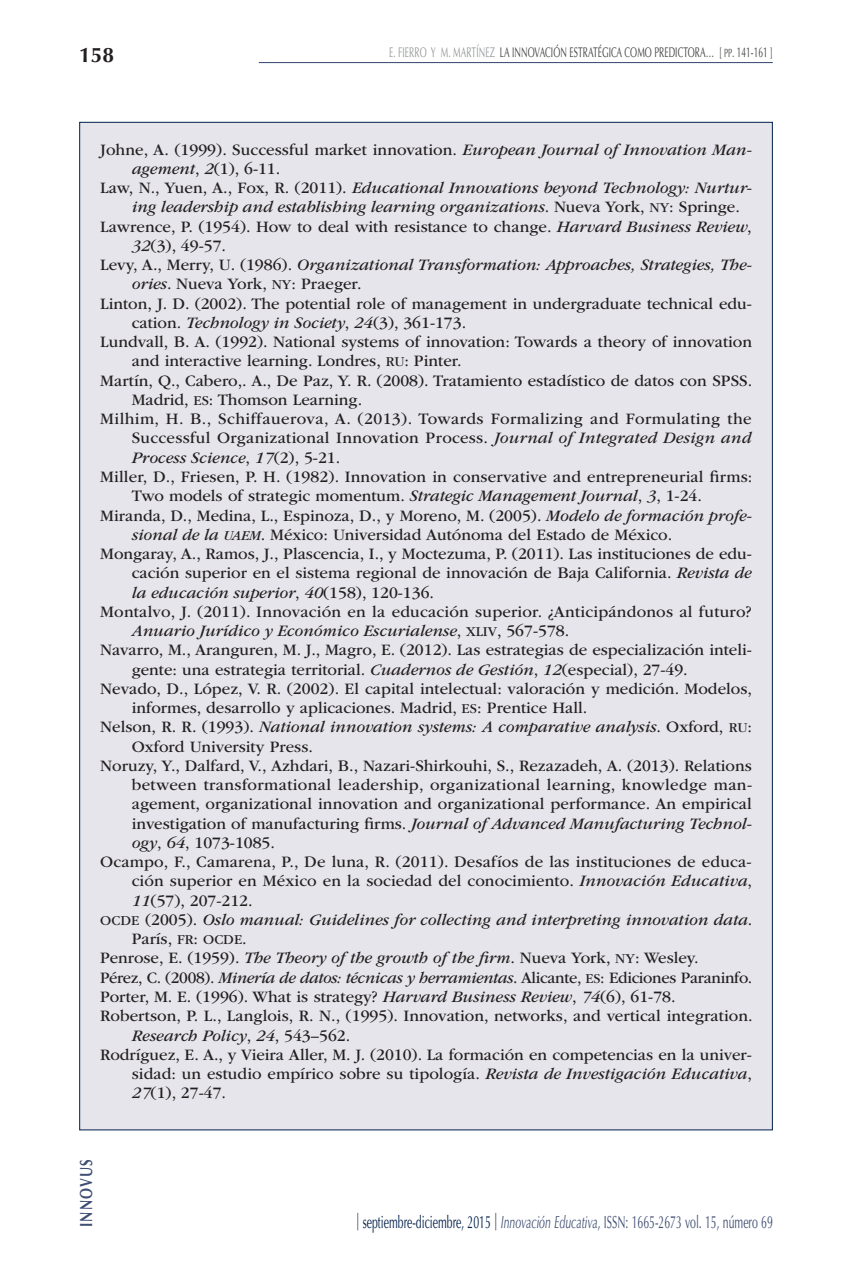
<style>
.page{position:relative;width:862px;height:1274px;background:#fff}
.page>*{position:absolute;margin:0;border:0;box-sizing:border-box;transform-origin:0 0}
.t1{font:700 21px "Optima LT Std";color:#231f20}
.t2{font:17.5px "Optima LT Std";color:#3f4e73;scale:.6 1}
.t3{font:700 17.5px "Optima LT Std";letter-spacing:.1em;color:#3f4e73;scale:.75 1}
.t4{font:16.62px "ITC Garamond Std";color:#231f20}
.t5{font:italic 16.62px "ITC Garamond Std";color:#231f20}
.t6{font:16.62px "ITC Garamond Std";letter-spacing:-.02em;color:#231f20}
.t7{font:16.62px "ITC Garamond Std";letter-spacing:.025em;color:#231f20}
.t8{font:16.62px "ITC Garamond Std";letter-spacing:.02em;color:#231f20}
.t9{font:14px "Optima LT Std";letter-spacing:.01em;color:#3e3e3f;scale:.6 1}
.s1{color:#939598}
.s2{font-family:"Optima LT Std SC850";font-size:11.9px}
.s3{font-style:italic}
.s4{font-style:normal}
.s5{font-family:"ITC Garamond Std Bk SC850";font-style:normal;font-size:14.17px}
.s6{font-family:"ITC Garamond Std Bk SC850";font-size:14.17px}
.s7{font-family:"ITC Garamond Std Bk Ita SC850";font-size:14.17px}
.s8{color:#001e49}
</style>
<div class="page">
<hr style="left:259px;top:62px;width:513px;height:1px;background:#32446b">
<div style="left:79px;top:122px;width:693px;height:1008px;background:#e6e5ec;border:1px solid #001e49"></div>
<p class="t1" style="left:79px;top:42px;width:37px">158</p>
<p class="t9" style="left:389px;top:44px;width:641px"><span class="s1">E. FIERRO Y M. MARTÍNEZ</span> LA INNOVACIÓN ESTRATÉGICA COMO PREDICTORA… [ <span class="s2">pp</span>. 141-161 ]</p>
<p class="t4" style="left:100px;top:140px;width:653px">Johne, A. (1999). Successful market innovation. <span class="s3">European Journal of Innovation Man-</span></p>
<p class="t4" style="left:132px;top:159px;width:150px"><span class="s3">agement</span>, <span class="s3">2</span>(1), 6-11.</p>
<p class="t5" style="left:100px;top:179px;width:653px"><span class="s4">Law, N., Yuen, A., Fox, R. (2011).</span> Educational Innovations beyond Technology: Nurtur-</p>
<p class="t5" style="left:132px;top:198px;width:609px">ing leadership and establishing learning organizations<span class="s4">. Nueva York,</span> <span class="s5">NY</span><span class="s4">: Springe.</span></p>
<p class="t4" style="left:100px;top:217px;width:653px">Lawrence, P. (1954). How to deal with resistance to change. <span class="s3">Harvard Business Review</span>,</p>
<p class="t4" style="left:132px;top:236px;width:96px"><span class="s3">32</span>(3), 49-57.</p>
<p class="t5" style="left:100px;top:256px;width:653px"><span class="s4">Levy, A., Merry, U. (1986).</span> Organizational Transformation: Approaches, Strategies, The-</p>
<p class="t4" style="left:132px;top:275px;width:231px"><span class="s3">ories</span>. Nueva York, <span class="s6">NY</span>: Praeger.</p>
<p class="t4" style="left:100px;top:294px;width:653px">Linton, J. D. (2002). The potential role of management in undergraduate technical edu-</p>
<p class="t5" style="left:132px;top:313px;width:336px"><span class="s4">cation.</span> Technology in Society<span class="s4">,</span> 24<span class="s4">(3), 361-173.</span></p>
<p class="t4" style="left:100px;top:333px;width:653px">Lundvall, B. A. (1992). National systems of innovation: Towards a theory of innovation</p>
<p class="t4" style="left:132px;top:352px;width:331px">and interactive learning. Londres, <span class="s6">RU</span>: Pinter.</p>
<p class="t4" style="left:100px;top:371px;width:653px">Martín, Q., Cabero,. A., De Paz, Y. R. (2008). Tratamiento estadístico de datos con SPSS.</p>
<p class="t4" style="left:132px;top:390px;width:232px">Madrid, <span class="s6">ES</span>: Thomson Learning.</p>
<p class="t7" style="left:100px;top:410px;width:653px">Milhim, H. B., Schiffauerova, A. (2013). Towards Formalizing and Formulating the</p>
<p class="t4" style="left:132px;top:429px;width:621px">Successful Organizational Innovation Process. <span class="s3">Journal of Integrated Design and</span></p>
<p class="t5" style="left:132px;top:448px;width:210px">Process Science<span class="s4">,</span> 17<span class="s4">(2), 5-21.</span></p>
<p class="t4" style="left:100px;top:467px;width:653px">Miller, D., Friesen, P. H. (1982). Innovation in conservative and entrepreneurial firms:</p>
<p class="t4" style="left:132px;top:487px;width:571px">Two models of strategic momentum. <span class="s3">Strategic Management Journal</span>, <span class="s3">3</span>, 1-24.</p>
<p class="t4" style="left:100px;top:506px;width:653px">Miranda, D., Medina, L., Espinoza, D., y Moreno, M. (2005). <span class="s3">Modelo de formación profe-</span></p>
<p class="t4" style="left:132px;top:525px;width:542px"><span class="s3">sional de la</span> <span class="s7">uaem</span>. México: Universidad Autónoma del Estado de México.</p>
<p class="t4" style="left:100px;top:544px;width:653px">Mongaray, A., Ramos, J., Plascencia, I., y Moctezuma, P. (2011). Las instituciones de edu-</p>
<p class="t4" style="left:132px;top:564px;width:621px">cación superior en el sistema regional de innovación de Baja California. <span class="s3">Revista de</span></p>
<p class="t5" style="left:132px;top:583px;width:304px">la educación superior<span class="s4">,</span> 40<span class="s4">(158), 120-136.</span></p>
<p class="t4" style="left:100px;top:602px;width:652px">Montalvo, J. (2011). Innovación en la educación superior. ¿Anticipándonos al futuro?</p>
<p class="t5" style="left:132px;top:621px;width:439px">Anuario Jurídico y Económico Escurialense<span class="s4">,</span> <span class="s5">XLIV</span><span class="s4">, 567-578.</span></p>
<p class="t4" style="left:100px;top:641px;width:653px">Navarro, M., Aranguren, M. J., Magro, E. (2012). Las estrategias de especialización inteli-</p>
<p class="t4" style="left:132px;top:660px;width:557px">gente: una estrategia territorial. <span class="s3">Cuadernos de Gestión</span>, <span class="s3">12</span>(especial), 27-49.</p>
<p class="t4" style="left:100px;top:679px;width:653px">Nevado, D., López, V. R. (2002). El capital intelectual: valoración y medición. Modelos,</p>
<p class="t4" style="left:132px;top:698px;width:457px">informes, desarrollo y aplicaciones. Madrid, <span class="s6">ES</span>: Prentice Hall.</p>
<p class="t5" style="left:100px;top:718px;width:653px"><span class="s4">Nelson, R. R. (1993).</span> National innovation systems: A comparative analysis<span class="s4">. Oxford,</span> <span class="s5">RU</span><span class="s4">:</span></p>
<p class="t4" style="left:132px;top:737px;width:183px">Oxford University Press.</p>
<p class="t4" style="left:100px;top:756px;width:653px">Noruzy, Y., Dalfard, V., Azhdari, B., Nazari-Shirkouhi, S., Rezazadeh, A. (2013). Relations</p>
<p class="t8" style="left:132px;top:775px;width:622px">between transformational leadership, organizational learning, knowledge man-</p>
<p class="t4" style="left:132px;top:795px;width:621px">agement, organizational innovation and organizational performance. An empirical</p>
<p class="t5" style="left:132px;top:814px;width:621px"><span class="s4">investigation of manufacturing firms.</span> Journal of Advanced Manufacturing Technol-</p>
<p class="t4" style="left:132px;top:833px;width:145px"><span class="s3">ogy</span>, <span class="s3">64</span>, 1073-1085.</p>
<p class="t4" style="left:100px;top:852px;width:653px">Ocampo, F., Camarena, P., De luna, R. (2011). Desafíos de las instituciones de educa-</p>
<p class="t4" style="left:132px;top:872px;width:622px">ción superior en México en la sociedad del conocimiento. <span class="s3">Innovación Educativa</span>,</p>
<p class="t4" style="left:132px;top:891px;width:122px"><span class="s3">11</span>(57), 207-212.</p>
<p class="t5" style="left:100px;top:910px;width:653px"><span class="s5">OCDE</span> <span class="s4">(2005).</span> Oslo manual: Guidelines for collecting and interpreting innovation data<span class="s4">.</span></p>
<p class="t4" style="left:132px;top:929px;width:117px">París, <span class="s6">FR</span>: <span class="s6">OCDE</span>.</p>
<p class="t4" style="left:100px;top:949px;width:600px">Penrose, E. (1959). <span class="s3">The Theory of the growth of the firm</span>. Nueva York, <span class="s6">NY</span>: Wesley.</p>
<p class="t6" style="left:100px;top:968px;width:653px">Pérez, C. (2008). <span class="s3">Minería de datos: técnicas y herramientas</span>. Alicante, <span class="s6">ES</span>: Ediciones Paraninfo.</p>
<p class="t4" style="left:100px;top:987px;width:577px">Porter, M. E. (1996). What is strategy? <span class="s3">Harvard Business Review</span>, <span class="s3">74</span>(6), 61-78.</p>
<p class="t4" style="left:100px;top:1006px;width:654px">Robertson, P. L., Langlois, R. N., (1995). Innovation, networks, and vertical integration.</p>
<p class="t5" style="left:132px;top:1026px;width:220px">Research Policy<span class="s4">,</span> 24<span class="s4">, 543–562.</span></p>
<p class="t4" style="left:100px;top:1045px;width:653px">Rodríguez, E. A., y Vieira Aller, M. J. (2010). La formación en competencias en la univer-</p>
<p class="t4" style="left:132px;top:1064px;width:621px">sidad: un estudio empírico sobre su tipología. <span class="s3">Revista de Investigación Educativa</span>,</p>
<p class="t4" style="left:132px;top:1083px;width:96px"><span class="s3">27</span>(1), 27-47.</p>
<p class="t3" style="left:76px;top:1227px;width:93px;rotate:-90deg">INNOVUS</p>
<p class="t2" style="left:356px;top:1211px;width:696px"><span class="s8">| septiembre-diciembre, 2015 |</span> <span class="s3">Innovación Educativa</span>, ISSN: 1665-2673 vol. 15, número 69</p>
</div>
